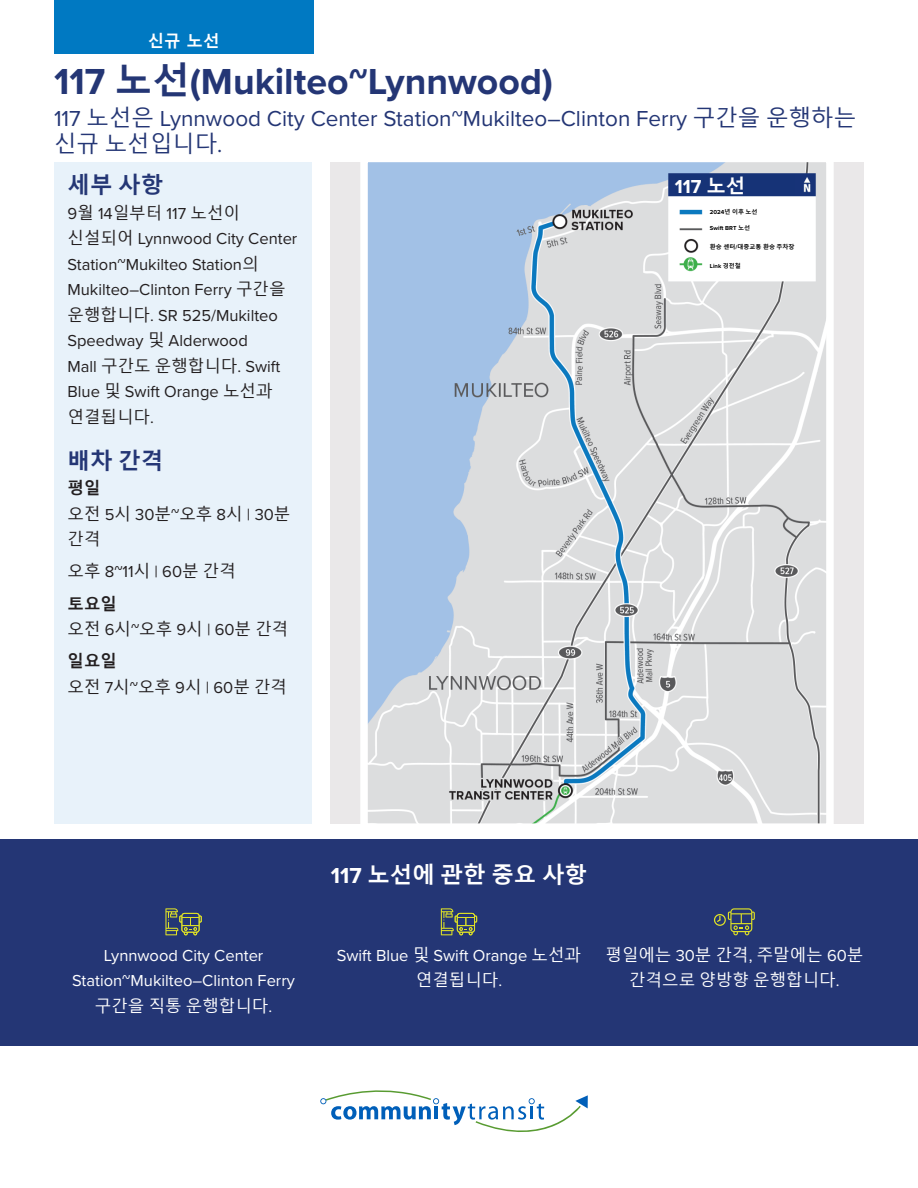
<style>
.page{position:relative;width:918px;height:1188px;background:#fff}
.page>*{position:absolute;margin:0;border:0;box-sizing:border-box;transform-origin:0 0}
.t1{font:700 37.5px "Proxima Nova";color:#243675}
.t2{font:22.5px/25.5px "Proxima Nova";color:#243675}
.t3{font:700 22.5px "Malgun Gothic";color:#fff}
.t4{font:700 22.5px "Malgun Gothic";color:#243675}
.t5{font:700 19.5px "Proxima Nova";color:#fff}
.Body_No_Space_After{font:16.5px/25.5px "Proxima Nova";color:#231f20}
.Callout{font:16.5px/25.5px "Proxima Nova";color:#fff;text-align:center}
.Body_No_Space_After-2{font:16.5px/25.5px "Malgun Gothic";color:#231f20}
.Callout-2{font:16.5px/25.5px "Malgun Gothic";color:#fff;text-align:center}
.t6{font:700 16.5px "Malgun Gothic";color:#231f20}
.t7{font:700 16.5px "Malgun Gothic";color:#fff}
.t8{font:700 6px "Malgun Gothic";color:#000}
.t9{font:700 6px "Proxima Nova";color:#000}
.s1{font-family:"Malgun Gothic"}
.s2{font-family:"Proxima Nova"}
</style>
<div class="page">
<svg style="left:320px;top:1090px;width:268px;height:42px"></svg>
<div style="left:54px;top:0;width:259px;height:54px;background:#0079c2"></div>
<div style="left:330px;top:162px;width:534px;height:661px;background:#eae8e9"></div>
<svg style="left:357px;top:162px;width:480px;height:662px"></svg>
<div style="left:54px;top:162px;width:258px;height:661px;background:#e8f2fa"></div>
<div style="left:0;top:839px;width:918px;height:207px;background:#243675"></div>
<svg style="left:165px;top:908px;width:37px;height:27px"></svg>
<svg style="left:441px;top:908px;width:36px;height:27px"></svg>
<svg style="left:714px;top:908px;width:41px;height:27px"></svg>
<div style="left:675px;top:175px;width:119px;height:21px;background:#163377"></div>
<div style="left:710px;top:199px;width:102px;height:74px;background:#fff"></div>
<p class="t7" style="left:148px;top:31px;width:73px">신규 노선</p>
<h1 class="t1" style="left:54px;top:54px;width:501px">117 <span class="s1">노선</span>(Mukilteo~Lynnwood)</h1>
<h3 class="t2" style="left:54px;top:105px;width:804px">117 <span class="s1">노선은</span> Lynnwood City Center Station~Mukilteo–Clinton Ferry <span class="s1">구간을 운행하는 신규 노선입니다</span>.</h3>
<h3 class="t4" style="left:68px;top:172px;width:97px">세부 사항</h3>
<p class="Body_No_Space_After" style="left:68px;top:200px;width:231px">9<span class="s1">월</span> 14<span class="s1">일부터</span> 117 <span class="s1">노선이 신설되어</span> Lynnwood City Center<br>Station~Mukilteo Station<span class="s1">의<br></span>Mukilteo–Clinton Ferry <span class="s1">구간을 운행합니다</span>. SR 525/Mukilteo<br>Speedway <span class="s1">및</span> Alderwood<br>Mall <span class="s1">구간도 운행합니다</span>. Swift<br>Blue <span class="s1">및</span> Swift Orange <span class="s1">노선과 연결됩니다</span>.</p>
<h3 class="t4" style="left:68px;top:447px;width:97px">배차 간격</h3>
<p class="t6" style="left:68px;top:478px;width:34px">평일</p>
<p class="Body_No_Space_After-2" style="left:68px;top:501px;width:224px">오전 <span class="s2">5</span>시 <span class="s2">30</span>분<span class="s2">~</span>오후 <span class="s2">8</span>시 <span class="s2">| 30</span>분 간격</p>
<p class="Body_No_Space_After" style="left:68px;top:559px;width:170px"><span class="s1">오후</span> 8~11<span class="s1">시</span> | 60<span class="s1">분 간격</span></p>
<p class="t6" style="left:68px;top:594px;width:51px">토요일</p>
<p class="Body_No_Space_After-2" style="left:68px;top:617px;width:222px">오전 <span class="s2">6</span>시<span class="s2">~</span>오후 <span class="s2">9</span>시 <span class="s2">| 60</span>분 간격</p>
<p class="t6" style="left:68px;top:652px;width:51px">일요일</p>
<p class="Body_No_Space_After-2" style="left:68px;top:675px;width:221px">오전 <span class="s2">7</span>시<span class="s2">~</span>오후 <span class="s2">9</span>시 <span class="s2">| 60</span>분 간격</p>
<h3 class="t3" style="left:331px;top:861px;width:258px"><span class="s2">117</span> 노선에 관한 중요 사항</h3>
<h3 class="t5" style="left:675px;top:172px;width:72px">117 <span class="s1">노선</span></h3>
<h3 class="t8" style="left:710px;top:208px;width:49px"><span class="s2">2024</span>년 이후 노선</h3>
<h3 class="t9" style="left:710px;top:223px;width:42px">Swift BRT <span class="s1">노선</span></h3>
<h3 class="t8" style="left:710px;top:243px;width:86px">환승 센터<span class="s2">/</span>대중교통 환승 주차장</h3>
<h3 class="t9" style="left:710px;top:262px;width:32px">Link <span class="s1">경전철</span></h3>
<p class="Callout" style="left:72px;top:942px;width:224px">Lynnwood City Center<br>Station~Mukilteo–Clinton Ferry <span class="s1">구간을 직통 운행합니다</span>.</p>
<p class="Callout" style="left:337px;top:942px;width:246px">Swift Blue <span class="s1">및</span> Swift Orange <span class="s1">노선과 연결됩니다</span>.</p>
<p class="Callout-2" style="left:605px;top:942px;width:259px">평일에는 <span class="s2">30</span>분 간격<span class="s2">,</span> 주말에는 <span class="s2">60</span>분 간격으로 양방향 운행합니다<span class="s2">.</span></p>
</div>
